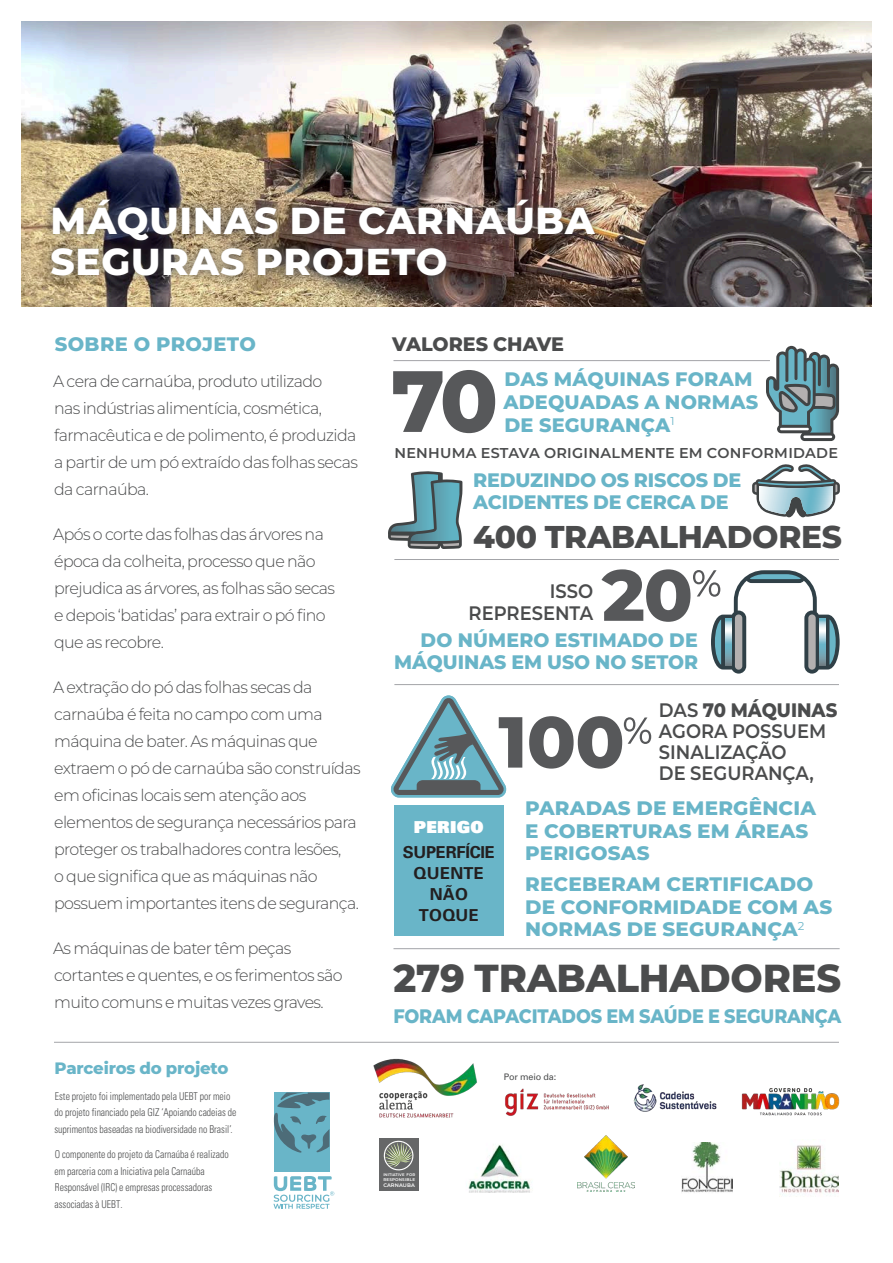
<style>
.page{position:relative;width:893px;height:1263px;background:#fff}
.page>*{position:absolute;margin:0;border:0;box-sizing:border-box;transform-origin:0 0}
._1__Sub_1{font:800 86.7px "Montserrat";color:#57585a}
._1__Sub_1-2{font:800 72px "Montserrat";color:#57585a}
._2__Sub_2{font:800 39px "Montserrat";letter-spacing:-.005em;color:#4b4c4d}
._1__Sub_1-3{font:800 37.5px/40.5px "Montserrat";letter-spacing:.02em;color:#fff}
._2__Sub_2-2{font:800 31.5px "Montserrat";letter-spacing:-.01em;color:#4b4c4d}
._2__Sub_2-3{font:800 19.5px/22.5px "Montserrat";letter-spacing:.01em;color:#69b5c8}
._2__Sub_2-4{font:600 19.5px/21px "Montserrat";color:#4b4c4d;text-align:right;scale:.92 1}
._2__Sub_2-5{font:800 19.5px/22.5px "Montserrat";letter-spacing:-.01em;color:#69b5c8}
._2__Sub_2-6{font:800 19.5px "Montserrat";letter-spacing:-.01em;color:#69b5c8;scale:.91 1}
._2__Sub_2-7{font:800 19.5px "Montserrat";color:#4b4c4d}
._5__Standfirst{font:300 16.5px/27px "Montserrat";letter-spacing:-.035em;color:#4b4c4d;scale:.96 1}
._2__Sub_2-8{font:700 16.5px/21px "Univers";letter-spacing:.02em;color:#231f20;text-align:center}
._3__sub_3{font:800 16.5px "Montserrat";letter-spacing:-.01em;color:#69b5c8}
._2__Sub_2-9{font:900 16.5px "Univers";letter-spacing:.02em;color:#fff}
._2__Sub_2-10{font:600 14.25px "Montserrat";letter-spacing:.02em;color:#4b4c4d}
._0__Body{font:300 condensed 10.8px/16.5px "Univers";color:#4b4c4d;scale:.9 1}
._0__Body-2{font:9px "Univers 55";letter-spacing:-.01em;color:#4b4c4d}
._1__Sub_1-4{font:600 5.1px "Montserrat";letter-spacing:.02em;color:#fff}
._1__Sub_1-5{font:600 4.05px "Montserrat";letter-spacing:.045em;color:#fff}
._1__Sub_1-6{font:600 3.75px "Montserrat";letter-spacing:.02em;color:#fff}
.s1{font-weight:800}
</style>
<div class="page">
<img style="left:21px;top:21px;width:851px;height:285px">
<div style="left:41px;top:190px;width:564px;height:96px;background:#4b4c4d;opacity:.73"></div>
<hr style="left:54px;top:1042px;width:785px;height:1px;background:#a3a4a8">
<hr style="left:393px;top:360px;width:377px;height:1px;background:#a3a4a8">
<hr style="left:394px;top:559px;width:445px;height:1px;background:#a3a4a8">
<hr style="left:394px;top:684px;width:445px;height:1px;background:#a3a4a8">
<hr style="left:393px;top:948px;width:447px;height:1px;background:#a3a4a8">
<svg style="left:766px;top:346px;width:73px;height:95px"></svg>
<svg style="left:752px;top:464px;width:88px;height:54px"></svg>
<svg style="left:388px;top:471px;width:74px;height:78px"></svg>
<svg style="left:624px;top:717px;width:27px;height:27px"></svg>
<div style="left:394px;top:805px;width:109px;height:131px;background:#69b5c8"></div>
<svg style="left:391px;top:695px;width:115px;height:102px"></svg>
<div style="left:274px;top:1092px;width:55px;height:80px;background:#69b5c8"></div>
<svg style="left:274px;top:1092px;width:55px;height:61px"></svg>
<svg style="left:273px;top:1176px;width:61px;height:33px"></svg>
<img style="left:373px;top:1058px;width:467px;height:60px">
<img style="left:468px;top:1145px;width:62px;height:47px">
<img style="left:681px;top:1143px;width:51px;height:50px">
<div style="left:379px;top:1138px;width:40px;height:53px;background:#666768"></div>
<svg style="left:383px;top:1140px;width:31px;height:31px"></svg>
<img style="left:578px;top:1135px;width:56px;height:56px">
<img style="left:779px;top:1145px;width:60px;height:52px">
<div style="left:504px;top:1073px;width:91px;height:9px;background:#fff"></div>
<svg style="left:693px;top:570px;width:147px;height:104px"></svg>
<p class="_1__Sub_1-3" style="left:50px;top:200px;width:546px">MÁQUINAS DE CARNAÚBA<br>SEGURAS PROJETO</p>
<p class="_2__Sub_2-3" style="left:55px;top:332px;width:203px">SOBRE O PROJETO</p>
<p class="_5__Standfirst" style="left:53px;top:367px;width:319px">A cera de carnaúba, produto utilizado<br>nas indústrias alimentícia, cosmética, farmacêutica e de polimento, é produzida a partir de um pó extraído das folhas secas da carnaúba.</p>
<p class="_5__Standfirst" style="left:53px;top:520px;width:295px">Após o corte das folhas das árvores na época da colheita, processo que não prejudica as árvores, as folhas são secas e depois ‘batidas’ para extrair o pó fino que as recobre.</p>
<p class="_5__Standfirst" style="left:53px;top:673px;width:322px">A extração do pó das folhas secas da carnaúba é feita no campo com uma máquina de bater. As máquinas que extraem o pó de carnaúba são construídas em oficinas locais sem atenção aos elementos de segurança necessários para proteger os trabalhadores contra lesões,<br>o que significa que as máquinas não possuem importantes itens de segurança.</p>
<p class="_5__Standfirst" style="left:53px;top:934px;width:303px">As máquinas de bater têm peças cortantes e quentes, e os ferimentos são muito comuns e muitas vezes graves.</p>
<p class="_3__sub_3" style="left:55px;top:1057px;width:175px">Parceiros do projeto</p>
<p class="_0__Body" style="left:54px;top:1087px;width:204px">Este projeto foi implementado pela UEBT por meio do projeto financiado pela GIZ ‘Apoiando cadeias de suprimentos baseadas na biodiversidade no Brasil’.</p>
<p class="_0__Body" style="left:54px;top:1146px;width:195px">O componente do projeto da Carnaúba é realizado em parceria com a Iniciativa pela Carnaúba Responsável (IRC) e empresas processadoras associadas à UEBT.</p>
<p class="_2__Sub_2-7" style="left:392px;top:331px;width:173px">VALORES CHAVE</p>
<p class="_1__Sub_1" style="left:391px;top:343px;width:108px">70</p>
<p class="_2__Sub_2-3" style="left:503px;top:368px;width:256px">DAS MÁQUINAS FORAM<br>ADEQUADAS A NORMAS<br>DE SEGURANÇA<sup>1</sup></p>
<p class="_2__Sub_2-10" style="left:394px;top:443px;width:445px">NENHUMA ESTAVA ORIGINALMENTE EM CONFORMIDADE</p>
<p class="_2__Sub_2-5" style="left:473px;top:468px;width:270px">REDUZINDO OS RISCOS DE<br>ACIDENTES DE CERCA DE</p>
<p class="_2__Sub_2-2" style="left:473px;top:516px;width:370px">400 TRABALHADORES</p>
<p class="_1__Sub_1-2" style="left:602px;top:547px;width:93px">20</p>
<p class="_2__Sub_2-3" style="left:394px;top:628px;width:306px;text-align:right">DO NÚMERO ESTIMADO DE<br>MÁQUINAS EM USO NO SETOR</p>
<p class="_2__Sub_2-4" style="left:469px;top:579px;width:137px;line-height:22.5px">ISSO<br>REPRESENTA</p>
<p class="_2__Sub_2-4" style="left:659px;top:699px;width:195px;text-align:left">DAS <span class="s1">70 MÁQUINAS<br></span>AGORA POSSUEM<br>SINALIZAÇÃO<br>DE SEGURANÇA,</p>
<p class="_2__Sub_2-3" style="left:525px;top:796px;width:292px">PARADAS DE EMERGÊNCIA<br>E COBERTURAS EM ÁREAS<br>PERIGOSAS</p>
<p class="_2__Sub_2-3" style="left:525px;top:872px;width:309px">RECEBERAM CERTIFICADO<br>DE CONFORMIDADE COM AS<br>NORMAS DE SEGURANÇA<sup>2</sup></p>
<p class="_1__Sub_1-2" style="left:498px;top:694px;width:128px">100</p>
<p class="_2__Sub_2-9" style="left:414px;top:816px;width:71px">PERIGO</p>
<p class="_2__Sub_2-8" style="left:403px;top:841px;width:94px">SUPERFÍCIE<br>QUENTE<br>NÃO<br>TOQUE</p>
<p class="_2__Sub_2" style="left:393px;top:952px;width:449px">279 TRABALHADORES</p>
<p class="_2__Sub_2-6" style="left:393px;top:1003px;width:494px">FORAM CAPACITADOS EM SAÚDE E SEGURANÇA</p>
<p class="_1__Sub_1-6" style="left:383px;top:1172px;width:33px">INITIATIVE FOR</p>
<p class="_1__Sub_1-5" style="left:383px;top:1177px;width:33px">RESPONSIBLE</p>
<p class="_1__Sub_1-4" style="left:383px;top:1182px;width:33px">CARNAUBA</p>
<p class="_0__Body-2" style="left:504px;top:1071px;width:54px">Por meio da:</p>
</div>
